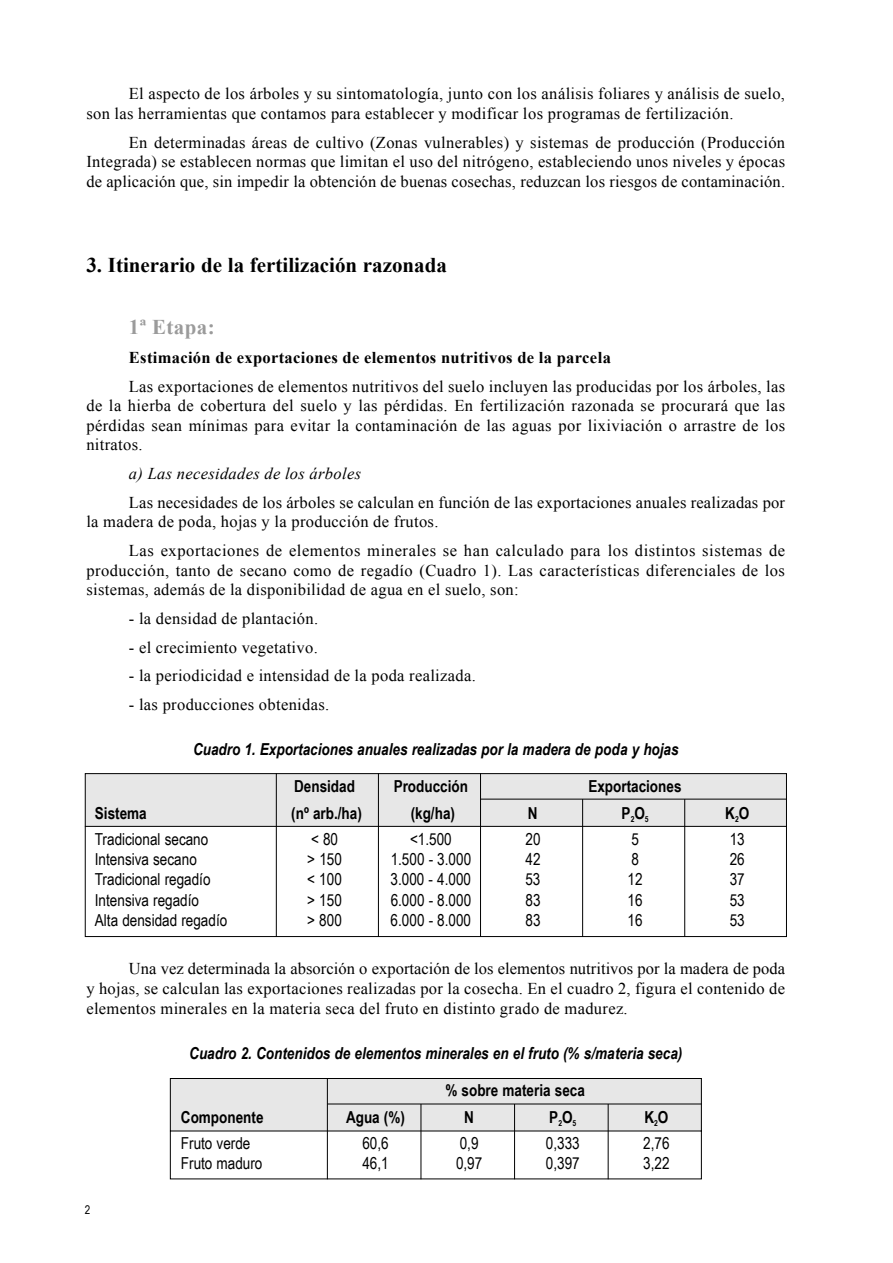
<style>
.page{position:relative;width:893px;height:1263px;background:#fff}
.page>*{position:absolute;margin:0;border:0;box-sizing:border-box;transform-origin:0 0}
.t1{font:700 21px "Times New Roman";color:#000}
.t2{font:700 21px "Times New Roman";letter-spacing:.02em;color:#9b9b9b}
.t3{font:16.5px/19.6px "Times New Roman";letter-spacing:.02em;color:#000;text-align:justify}
.t4{font:16.5px "Arial Narrow";color:#000}
.t5{font:italic 700 16.5px "Arial Narrow";color:#000}
.t6{font:700 16.5px "Arial Narrow";color:#000}
.t7{font:700 16.5px "Times New Roman";letter-spacing:.02em;color:#000}
.t8{font:italic 16.5px "Times New Roman";letter-spacing:.02em;color:#000}
.t9{font:12px "Arial Narrow";color:#000}
</style>
<div class="page">
<svg style="left:84px;top:773px;width:703px;height:165px"></svg>
<svg style="left:169px;top:1078px;width:533px;height:102px"></svg>
<p class="t3" style="left:86px;top:84px;width:700px;text-indent:43px">El aspecto de los árboles y su sintomatología, junto con los análisis foliares y análisis de suelo, son las herramientas que contamos para establecer y modificar los programas de fertilización.</p>
<p class="t3" style="left:86px;top:132px;width:700px;text-indent:43px">En determinadas áreas de cultivo (Zonas vulnerables) y sistemas de producción (Producción Integrada) se establecen normas que limitan el uso del nitrógeno, estableciendo unos niveles y épocas de aplicación que, sin impedir la obtención de buenas cosechas, reduzcan los riesgos de contaminación.</p>
<p class="t1" style="left:86px;top:253px;width:362px">3. Itinerario de la fertilización razonada</p>
<p class="t2" style="left:129px;top:316px;width:87px">1ª Etapa:</p>
<p class="t7" style="left:129px;top:348px;width:483px">Estimación de exportaciones de elementos nutritivos de la parcela</p>
<p class="t3" style="left:86px;top:376px;width:700px;text-indent:43px">Las exportaciones de elementos nutritivos del suelo incluyen las producidas por los árboles, las de la hierba de cobertura del suelo y las pérdidas. En fertilización razonada se procurará que las pérdidas sean mínimas para evitar la contaminación de las aguas por lixiviación o arrastre de los nitratos.</p>
<p class="t8" style="left:129px;top:464px;width:234px">a) Las necesidades de los árboles</p>
<p class="t3" style="left:86px;top:492px;width:700px;text-indent:43px">Las necesidades de los árboles se calculan en función de las exportaciones anuales realizadas por la madera de poda, hojas y la producción de frutos.</p>
<p class="t3" style="left:86px;top:541px;width:700px;text-indent:43px">Las exportaciones de elementos minerales se han calculado para los distintos sistemas de producción, tanto de secano como de regadío (Cuadro 1). Las características diferenciales de los sistemas, además de la disponibilidad de agua en el suelo, son:</p>
<p class="t3" style="left:129px;top:609px;width:191px">- la densidad de plantación.</p>
<p class="t3" style="left:129px;top:637px;width:190px">- el crecimiento vegetativo.</p>
<p class="t3" style="left:129px;top:666px;width:348px">- la periodicidad e intensidad de la poda realizada.</p>
<p class="t3" style="left:129px;top:694px;width:202px">- las producciones obtenidas.</p>
<p class="t5" style="left:193px;top:740px;width:487px">Cuadro 1. Exportaciones anuales realizadas por la madera de poda y hojas</p>
<p class="t6" style="left:294px;top:777px;width:62px">Densidad</p>
<p class="t6" style="left:393px;top:777px;width:76px">Producción</p>
<p class="t6" style="left:588px;top:777px;width:95px">Exportaciones</p>
<p class="t6" style="left:95px;top:803px;width:53px">Sistema</p>
<p class="t6" style="left:291px;top:803px;width:72px">(nº arb./ha)</p>
<p class="t6" style="left:410px;top:803px;width:46px">(kg/ha)</p>
<p class="t6" style="left:528px;top:803px;width:11px">N</p>
<p class="t6" style="left:621px;top:803px;width:29px">P<sub>2</sub>O<sub>5</sub></p>
<p class="t6" style="left:725px;top:803px;width:26px">K<sub>2</sub>O</p>
<p class="t4" style="left:95px;top:830px;width:115px">Tradicional secano</p>
<p class="t4" style="left:311px;top:830px;width:29px">&lt; 80</p>
<p class="t4" style="left:410px;top:830px;width:43px">&lt;1.500</p>
<p class="t4" style="left:525px;top:830px;width:17px">20</p>
<p class="t4" style="left:631px;top:830px;width:9px">5</p>
<p class="t4" style="left:729px;top:830px;width:17px">13</p>
<p class="t4" style="left:95px;top:850px;width:103px">Intensiva secano</p>
<p class="t4" style="left:307px;top:850px;width:36px">&gt; 150</p>
<p class="t4" style="left:390px;top:850px;width:82px">1.500 - 3.000</p>
<p class="t4" style="left:525px;top:850px;width:17px">42</p>
<p class="t4" style="left:631px;top:850px;width:9px">8</p>
<p class="t4" style="left:729px;top:850px;width:17px">26</p>
<p class="t4" style="left:95px;top:870px;width:117px">Tradicional regadío</p>
<p class="t4" style="left:307px;top:870px;width:36px">&lt; 100</p>
<p class="t4" style="left:390px;top:870px;width:82px">3.000 - 4.000</p>
<p class="t4" style="left:525px;top:870px;width:17px">53</p>
<p class="t4" style="left:627px;top:870px;width:17px">12</p>
<p class="t4" style="left:729px;top:870px;width:17px">37</p>
<p class="t4" style="left:95px;top:890px;width:106px">Intensiva regadío</p>
<p class="t4" style="left:307px;top:890px;width:36px">&gt; 150</p>
<p class="t4" style="left:390px;top:890px;width:82px">6.000 - 8.000</p>
<p class="t4" style="left:525px;top:890px;width:17px">83</p>
<p class="t4" style="left:627px;top:890px;width:17px">16</p>
<p class="t4" style="left:729px;top:890px;width:17px">53</p>
<p class="t4" style="left:95px;top:910px;width:134px">Alta densidad regadío</p>
<p class="t4" style="left:307px;top:910px;width:36px">&gt; 800</p>
<p class="t4" style="left:390px;top:910px;width:82px">6.000 - 8.000</p>
<p class="t4" style="left:525px;top:910px;width:17px">83</p>
<p class="t4" style="left:627px;top:910px;width:17px">16</p>
<p class="t4" style="left:729px;top:910px;width:17px">53</p>
<p class="t3" style="left:86px;top:959px;width:700px;text-indent:43px">Una vez determinada la absorción o exportación de los elementos nutritivos por la madera de poda y hojas, se calculan las exportaciones realizadas por la cosecha. En el cuadro 2, figura el contenido de elementos minerales en la materia seca del fruto en distinto grado de madurez.</p>
<p class="t5" style="left:189px;top:1044px;width:494px">Cuadro 2. Contenidos de elementos minerales en el fruto (% s/materia seca)</p>
<p class="t6" style="left:445px;top:1081px;width:141px">% sobre materia seca</p>
<p class="t6" style="left:181px;top:1107px;width:84px">Componente</p>
<p class="t6" style="left:346px;top:1107px;width:60px">Agua (%)</p>
<p class="t6" style="left:464px;top:1107px;width:11px">N</p>
<p class="t6" style="left:549px;top:1107px;width:29px">P<sub>2</sub>O<sub>5</sub></p>
<p class="t6" style="left:644px;top:1107px;width:26px">K<sub>2</sub>O</p>
<p class="t4" style="left:181px;top:1134px;width:71px">Fruto verde</p>
<p class="t4" style="left:362px;top:1134px;width:28px">60,6</p>
<p class="t4" style="left:460px;top:1134px;width:20px">0,9</p>
<p class="t4" style="left:546px;top:1134px;width:35px">0,333</p>
<p class="t4" style="left:643px;top:1134px;width:28px">2,76</p>
<p class="t4" style="left:181px;top:1154px;width:83px">Fruto maduro</p>
<p class="t4" style="left:362px;top:1154px;width:28px">46,1</p>
<p class="t4" style="left:456px;top:1154px;width:28px">0,97</p>
<p class="t4" style="left:546px;top:1154px;width:35px">0,397</p>
<p class="t4" style="left:643px;top:1154px;width:28px">3,22</p>
<p class="t9" style="left:85px;top:1202px;width:7px">2</p>
</div>
